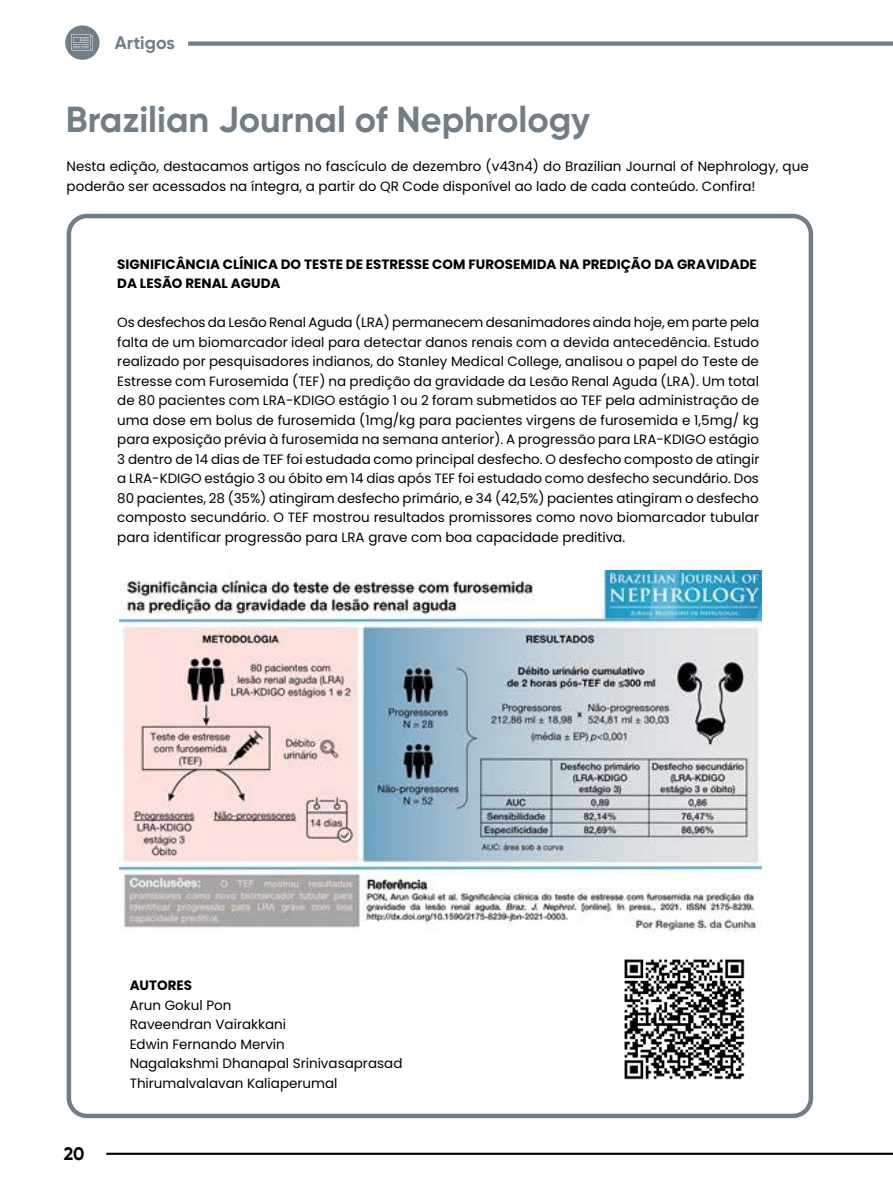
<style>
.page{position:relative;width:893px;height:1191px;background:#fff}
.page>*{position:absolute;margin:0;border:0;box-sizing:border-box;transform-origin:0 0}
.t1{font:700 36px "Gilroy";color:#717e86}
.t2{font:700 18px "Gilroy";color:#717e86}
.t3{font:700 18px "Gilroy";color:#000}
.t4{font:13.5px/19.5px "Poppins";color:#000}
.t5{font:700 13.5px/19.5px "Poppins";color:#000}
</style>
<div class="page">
<div style="left:65px;top:25px;width:35px;height:35px;background:#717e86;border-radius:50%"></div>
<svg style="left:71px;top:34px;width:22px;height:17px"></svg>
<div style="left:188px;top:41px;width:705px;height:5px;background:#717e86"></div>
<hr style="left:106px;top:1152px;width:787px;height:2px;background:#000">
<div style="left:67px;top:214px;width:746px;height:904px;border:4px solid #717e86;border-radius:18px"></div>
<img style="left:120px;top:571px;width:641px;height:360px">
<img style="left:624px;top:959px;width:121px;height:121px">
<h2 class="t2" style="left:115px;top:31px;width:62px">Artigos</h2>
<h1 class="t1" style="left:66px;top:97px;width:526px">Brazilian Journal of Nephrology</h1>
<p class="t4" style="left:67px;top:157px;width:744px">Nesta edição, destacamos artigos no fascículo de dezembro (v43n4) do Brazilian Journal of Nephrology, que poderão ser acessados na íntegra, a partir do QR Code disponível ao lado de cada conteúdo. Confira!</p>
<p class="t5" style="left:117px;top:254px;width:641px">SIGNIFICÂNCIA CLÍNICA DO TESTE DE ESTRESSE COM FUROSEMIDA NA PREDIÇÃO DA GRAVIDADE<br>DA LESÃO RENAL AGUDA</p>
<p class="t4" style="left:117px;top:313px;width:643px;text-align:justify">Os desfechos da Lesão Renal Aguda (LRA) permanecem desanimadores ainda hoje, em parte pela falta de um biomarcador ideal para detectar danos renais com a devida antecedência. Estudo realizado por pesquisadores indianos, do Stanley Medical College, analisou o papel do Teste de Estresse com Furosemida (TEF) na predição da gravidade da Lesão Renal Aguda (LRA). Um total de 80 pacientes com LRA-KDIGO estágio 1 ou 2 foram submetidos ao TEF pela administração de uma dose em bolus de furosemida (1mg/kg para pacientes virgens de furosemida e 1,5mg/ kg para exposição prévia à furosemida na semana anterior). A progressão para LRA-KDIGO estágio 3 dentro de 14 dias de TEF foi estudada como principal desfecho. O desfecho composto de atingir a LRA-KDIGO estágio 3 ou óbito em 14 dias após TEF foi estudado como desfecho secundário. Dos 80 pacientes, 28 (35%) atingiram desfecho primário, e 34 (42,5%) pacientes atingiram o desfecho composto secundário. O TEF mostrou resultados promissores como novo biomarcador tubular para identificar progressão para LRA grave com boa capacidade preditiva.</p>
<h2 class="t3" style="left:64px;top:1142px;width:22px">20</h2>
<p class="t5" style="left:130px;top:976px;width:64px">AUTORES</p>
<p class="t4" style="left:130px;top:995px;width:274px">Arun Gokul Pon<br>Raveendran Vairakkani<br>Edwin Fernando Mervin<br>Nagalakshmi Dhanapal Srinivasaprasad<br>Thirumalvalavan Kaliaperumal</p>
</div>
